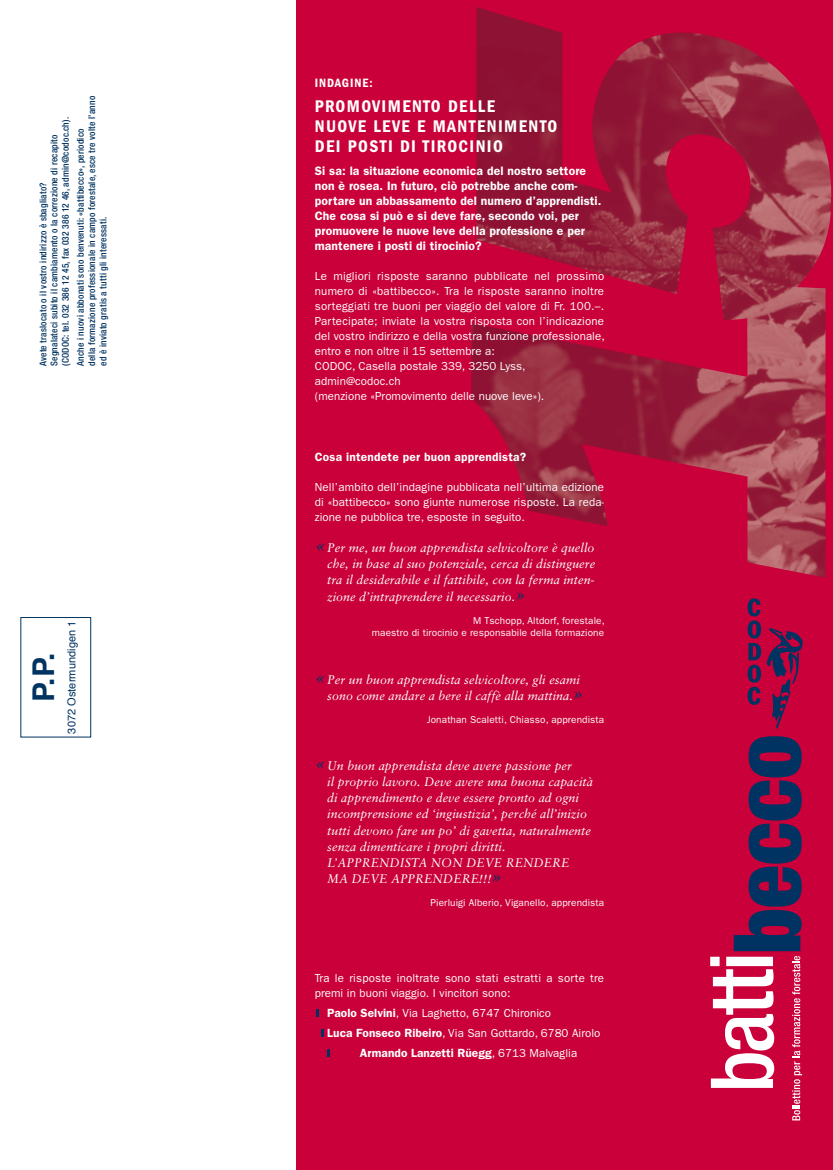
<style>
.page{position:relative;width:833px;height:1170px;background:#fff}
.page>*{position:absolute;margin:0;border:0;box-sizing:border-box;transform-origin:0 0}
.t1{font:700 30px "Helvetica";color:#003362}
.t2{font:600 condensed 17.5px/20px "Franklin Gothic LT";letter-spacing:.08em;color:#fff}
.t3{font:italic 12.5px/16.2px "Sabon LT";letter-spacing:.005em;color:#fff}
.t4{font:600 condensed 12.5px "Franklin Gothic LT";letter-spacing:.08em;color:#fff}
.t5{font:600 12.25px/15px "Franklin Gothic LT";letter-spacing:.01em;color:#fff}
.t6{font:600 12px "Franklin Gothic LT";letter-spacing:.02em;color:#fff}
.t7{font:600 11.88px "Franklin Gothic LT";letter-spacing:.005em;color:#fff}
.t8{font:11.62px/15px "Franklin Gothic LT";letter-spacing:.005em;color:#fff}
.t9{font:11px "Helvetica";letter-spacing:.005em;color:#003362}
.t10{font:10px/12.5px "Franklin Gothic LT";letter-spacing:.01em;color:#fff;text-align:right}
.t11{font:500 condensed 9.38px/11.2px "Helvetica Neue";letter-spacing:.02em;color:#003362}
.s1{font-size:20px;color:#003362}
.s2{font-weight:600;font-size:11.88px}
.s3{font-weight:400;font-size:11.62px}
</style>
<div class="page">
<div style="left:296px;top:0;width:537px;height:1169px;background:#c90039"></div>
<img style="left:471px;top:7px;width:360px;height:570px">
<svg style="left:747px;top:598px;width:55px;height:131px"></svg>
<svg style="left:710px;top:736px;width:92px;height:384px"></svg>
<div style="left:20px;top:617px;width:71px;height:120px;border:1px solid #003362"></div>
<svg style="left:316px;top:1009px;width:3px;height:7px"></svg>
<svg style="left:321px;top:1029px;width:3px;height:7px"></svg>
<svg style="left:327px;top:1049px;width:2px;height:7px"></svg>
<p class="t11" style="left:75px;top:366px;width:271px;rotate:-90deg">Anche i nuovi abbonati sono benvenuti: «battibecco», periodico<br>della formazione professionale in campo forestale, esce tre volte l’anno ed è inviato gratis a tutti gli interessati.</p>
<p class="t11" style="left:37px;top:366px;width:250px;rotate:-90deg">Avete traslocato o il vostro indirizzo è sbagliato?<br>Segnalateci subito il cambiamento o la correzione di recapito (CODOC: tel. 032 386 12 45, fax 032 386 12 46, admin@codoc.ch).</p>
<h1 class="t1" style="left:19px;top:701px;width:50px;rotate:-90deg">P.P.</h1>
<p class="t9" style="left:63px;top:733px;width:114px;rotate:-90deg">3072 Ostermundigen 1</p>
<p class="t4" style="left:315px;top:76px;width:59px">INDAGINE:</p>
<h2 class="t2" style="left:315px;top:96px;width:244px">PROMOVIMENTO DELLE<br>NUOVE LEVE E MANTENIMENTO<br>DEI POSTI DI TIROCINIO</h2>
<p class="t5" style="left:315px;top:164px;width:288px">Si sa: la situazione economica del nostro settore non è rosea. In futuro, ciò potrebbe anche com&shy;portare un abbassamento del numero d’apprendisti.<br>Che cosa si può e si deve fare, secondo voi, per promuovere le nuove leve della professione e per mantenere i posti di tirocinio?</p>
<p class="t8" style="left:315px;top:269px;width:291px">Le migliori risposte saranno pubblicate nel prossimo numero di «battibecco». Tra le risposte saranno inoltre sorteggiati tre buoni per viaggio del valore di Fr. 100.–.<br>Partecipate; inviate la vostra risposta con l’indicazione del vostro indirizzo e della vostra funzione professionale, entro e non oltre il 15 settembre a:<br>CODOC, Casella postale 339, 3250 Lyss, admin@codoc.ch<br>(menzione «Promovimento delle nuove leve»).</p>
<p class="t6" style="left:315px;top:449px;width:213px">Cosa intendete per buon apprendista?</p>
<p class="t8" style="left:315px;top:479px;width:291px;text-align:justify">Nell’ambito dell’indagine pubblicata nell’ultima edizione di «battibecco» sono giunte numerose risposte. La reda&shy;zione ne pubblica tre, esposte in seguito.</p>
<p class="t3" style="left:327px;top:539px;width:269px;text-align:justify;text-indent:-12px"><span class="s1">«</span>Per me, un buon apprendista selvicoltore è quello che, in base al suo potenziale, cerca di distinguere tra il desiderabile e il fattibile, con la ferma inten&shy;zione d’intraprendere il necessario.<span class="s1">»</span></p>
<p class="t10" style="left:372px;top:614px;width:234px">M Tschopp, Altdorf, forestale,<br>maestro di tirocinio e responsabile della formazione</p>
<p class="t3" style="left:327px;top:671px;width:258px;text-indent:-12px"><span class="s1">«</span>Per un buon apprendista selvicoltore, gli esami sono come andare a bere il caffè alla mattina.<span class="s1">»</span></p>
<p class="t10" style="left:427px;top:713px;width:179px">Jonathan Scaletti, Chiasso, apprendista</p>
<p class="t3" style="left:327px;top:757px;width:267px;text-indent:-12px"><span class="s1">«</span>Un buon apprendista deve avere passione per<br>il proprio lavoro. Deve avere una buona capacità di apprendimento e deve essere pronto ad ogni incomprensione ed ‘ingiustizia’, perché all’inizio tutti devono fare un po’ di gavetta, naturalmente senza dimenticare i propri diritti.<br>L’APPRENDISTA NON DEVE RENDERE MA DEVE APPRENDERE!!!<span class="s1">»</span></p>
<p class="t10" style="left:430px;top:896px;width:175px">Pierluigi Alberio, Viganello, apprendista</p>
<p class="t8" style="left:315px;top:970px;width:291px">Tra le risposte inoltrate sono stati estratti a sorte tre premi in buoni viaggio. I vincitori sono:</p>
<p class="t8" style="left:327px;top:1002px;width:275px;line-height:20px"><span class="s2">Paolo Selvini</span>, Via Laghetto, 6747 Chironico<br><span class="s2">Luca Fonseco Ribeiro</span>, Via San Gottardo, 6780 Airolo</p>
<p class="t7" style="left:360px;top:1045px;width:219px">Armando Lanzetti Rüegg<span class="s3">, 6713 Malvaglia</span></p>
</div>
